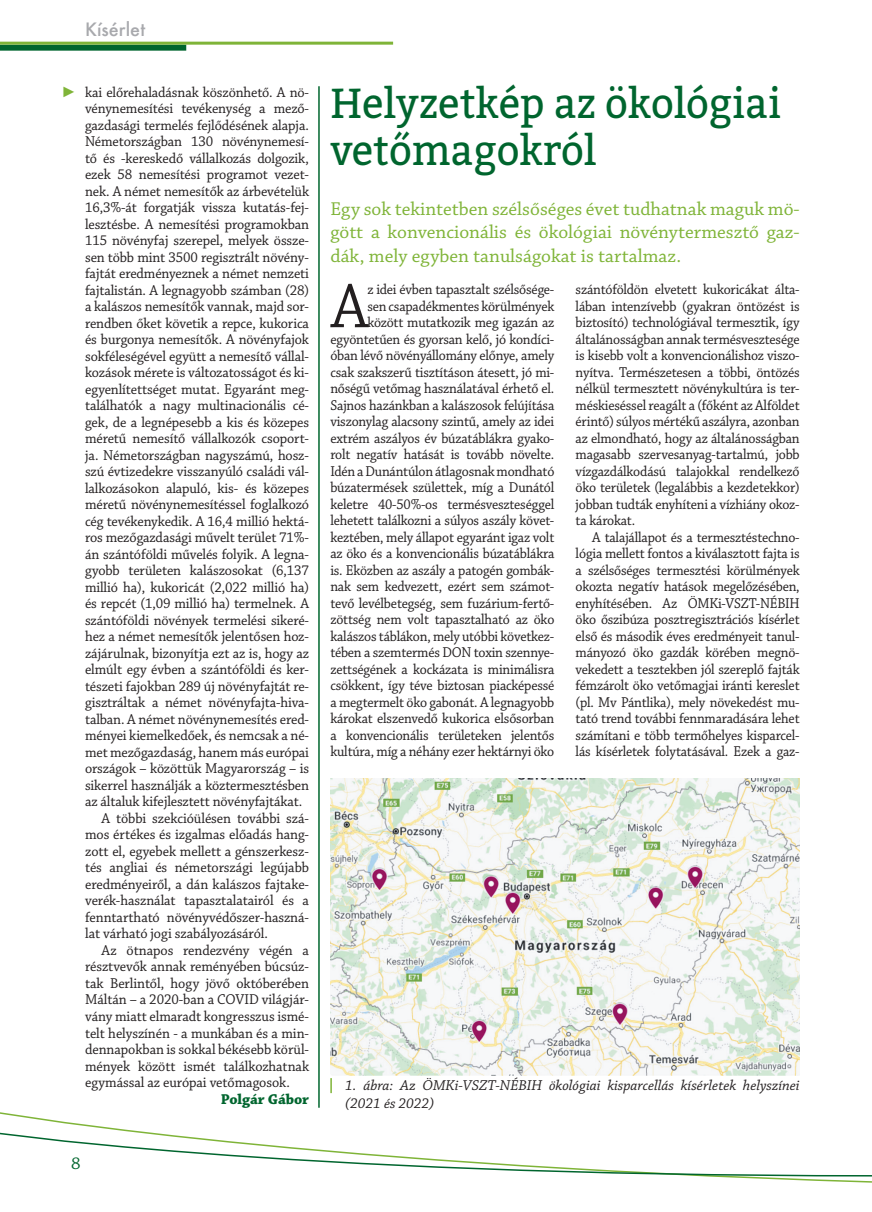
<style>
.page{position:relative;width:872px;height:1212px;background:#fff}
.page>*{position:absolute;margin:0;border:0;box-sizing:border-box;transform-origin:0 0}
.Elsőkenyér{font:65.7px "Chaparral Pro";color:#231f20;scale:.93 1}
.Főcím1{font:42px/46.5px "Bitter";color:#00652e;scale:.95 1}
.Líd{font:19.5px/23.4px "Chaparral Pro";color:#7fb438;text-align:justify}
.rovatcím{font:500 18px "Futura";color:#a8a9ad}
.t1{font:18px "Chaparral Pro";color:#00652e}
.Kenyér{font:15px/16.5px "Chaparral Pro";letter-spacing:-.005em;color:#231f20;text-align:justify;scale:.95 1}
.Elsőkenyér-2{font:15px/16.5px "Chaparral Pro";letter-spacing:-.015em;color:#231f20;text-align:right;scale:.93 1}
.Kenyér-2{font:15px/16.5px "Chaparral Pro";letter-spacing:-.005em;color:#231f20;text-align:justify;scale:.93 1}
.képaláírás{font:italic 15px/18px "Chaparral Pro";color:#231f20}
.Aláírás{font:700 15px "Chaparral Pro";letter-spacing:-.005em;color:#00652e}
.t2{font:15px "Arial";color:#7fb438}
</style>
<div class="page">
<div style="left:0;top:45px;width:186px;height:6px;background:#00652e"></div>
<hr style="left:0;top:42px;width:393px;height:3px;background:#7fb438">
<svg style="left:0;top:1112px;width:872px;height:71px"></svg>
<img style="left:330px;top:779px;width:469px;height:297px">
<svg style="left:330px;top:1078px;width:2px;height:15px"></svg>
<hr style="left:318px;top:86px;width:2px;height:1022px;background:#00652e">
<p class="rovatcím" style="left:85px;top:17px;width:62px">Kísérlet</p>
<p class="t2" style="left:62px;top:82px;width:16px">►</p>
<p class="Kenyér" style="left:85px;top:84px;width:237px">kai előrehaladásnak köszönhető. A nö&shy;vénynemesítési tevékenység a mező&shy;gazdasági termelés fejlődésének alapja.<br>Németországban 130 növénynemesí&shy;tő és -kereskedő vállalkozás dolgozik, ezek 58 nemesítési programot vezet&shy;nek. A német nemesítők az árbevételük 16,3%-át forgatják vissza kutatás-fej&shy;lesztésbe. A nemesítési programokban 115 növényfaj szerepel, melyek össze&shy;sen több mint 3500 regisztrált növény&shy;fajtát eredményeznek a német nemzeti fajtalistán. A legnagyobb számban (28) a kalászos nemesítők vannak, majd sor&shy;rendben őket követik a repce, kukorica és burgonya nemesítők. A növényfajok sokféleségével együtt a nemesítő vállal&shy;kozások mérete is változatosságot és ki&shy;egyenlítettséget mutat. Egyaránt meg&shy;találhatók a nagy multinacionális cé&shy;gek, de a legnépesebb a kis és közepes méretű nemesítő vállalkozók csoport&shy;ja. Németországban nagyszámú, hos - szú évtizedekre visszanyúló családi vál&shy;lalkozásokon alapuló, kis- és közepes méretű növénynemesítéssel foglalkozó cég tevékenykedik. A 16,4 millió hektá&shy;ros mezőgazdasági művelt terület 71%- án szántóföldi művelés folyik. A legna&shy;gyobb területen kalászosokat (6,137 millió ha), kukoricát (2,022 millió ha) és repcét (1,09 millió ha) termelnek. A szántóföldi növények termelési sikeré&shy;hez a német nemesítők jelentősen hoz&shy;zájárulnak, bizonyítja ezt az is, hogy az elmúlt egy évben a szántóföldi és ker&shy;tészeti fajokban 289 új növényfajtát re&shy;gisztráltak a német növényfajta-hiva&shy;talban. A német növénynemesítés ered&shy;ményei kiemelkedőek, és nemcsak a né&shy;met mezőgazdaság, hanem más európai országok – közöttük Magyarország – is sikerrel használják a köztermesztésben az általuk kifejlesztett növényfajtákat.</p>
<p class="Kenyér" style="left:85px;top:810px;width:237px;text-indent:17px">A többi szekcióülésen további szá&shy;mos értékes és izgalmas előadás hang&shy;zott el, egyebek mellett a génszerkesz&shy;tés angliai és németországi legújabb eredményeiről, a dán kalászos fajtake&shy;verék-használat tapasztalatairól és a fenntartható növényvédőszer-haszná&shy;lat várható jogi szabályozásáról.</p>
<p class="Kenyér" style="left:85px;top:942px;width:237px;text-indent:17px">Az ötnapos rendezvény végén a résztvevők annak reményében búcsúz&shy;tak Berlintől, hogy jövő októberében Máltán – a 2020-ban a COVID világjár&shy;vány miatt elmaradt kongresszus ismé&shy;telt helyszínén - a munkában és a min&shy;dennapokban is sokkal békésebb körül&shy;mények között ismét találkozhatnak egymással az európai vetőmagosok.</p>
<p class="Aláírás" style="left:221px;top:1090px;width:90px">Polgár Gábor</p>
<p class="t1" style="left:71px;top:1154px;width:11px">8</p>
<p class="Főcím1" style="left:330px;top:79px;width:476px">Helyzetkép az ökológiai vetőmagokról</p>
<p class="Líd" style="left:330px;top:198px;width:471px">Egy sok tekintetben szélsőséges évet tudhatnak maguk mö&shy;gött a konvencionális és ökológiai növénytermesztő gaz&shy;dák, mely egyben tanulságokat is tartalmaz.</p>
<p class="Elsőkenyér-2" style="left:330px;top:282px;width:242px">z idei évben tapasztalt szélsősége-<br>sen csapadékmentes körülmények között mutatkozik meg igazán az egyöntetűen és gyorsan kelő, jó kondíci&shy;óban lévő növényállomány előnye, amely csak szakszerű tisztításon átesett, jó mi&shy;nőségű vetőmag használatával érhető el.<br>Sajnos hazánkban a kalászosok felújítása viszonylag alacsony szintű, amely az idei extrém aszályos év búzatáblákra gyako&shy;rolt negatív hatását is tovább növelte.<br>Idén a Dunántúlon átlagosnak mondható búzatermések születtek, míg a Dunától keletre 40-50%-os termésveszteséggel lehetett találkozni a súlyos aszály követ&shy;keztében, mely állapot egyaránt igaz volt az öko és a konvencionális búzatáblákra is. Eközben az aszály a patogén gombák&shy;nak sem kedvezett, ezért sem számot&shy;tevő levélbetegség, sem fuzárium-fertő&shy;zöttség nem volt tapasztalható az öko kalászos táblákon, mely utóbbi következ&shy;tében a szemtermés DON toxin szennye&shy;zettségének a kockázata is minimálisra csökkent, így téve biztosan piacképessé a megtermelt öko gabonát. A legnagyobb károkat elszenvedő kukorica elsősorban a konvencionális területeken jelentős kultúra, míg a néhány ezer hektárnyi öko</p>
<p class="Elsőkenyér-2" style="left:575px;top:282px;width:242px;text-align:justify">szántóföldön elvetett kukoricákat álta&shy;lában intenzívebb (gyakran öntözést is biztosító) technológiával termesztik, így általánosságban annak termésvesztesége is kisebb volt a konvencionálishoz viszo&shy;nyítva. Természetesen a többi, öntözés nélkül termesztett növénykultúra is ter&shy;méskieséssel reagált a (főként az Alföldet érintő) súlyos mértékű aszályra, azonban az elmondható, hogy az általánosságban magasabb szervesanyag-tartalmú, jobb vízgazdálkodású talajokkal rendelkező öko területek (legalábbis a kezdetekkor) jobban tudták enyhíteni a vízhiány okoz&shy;ta károkat.</p>
<p class="Elsőkenyér" style="left:331px;top:270px;width:41px">A</p>
<p class="Kenyér-2" style="left:575px;top:529px;width:242px;text-indent:17px">A talajállapot és a termesztéstechno&shy;lógia mellett fontos a kiválasztott fajta is a szélsőséges termesztési körülmények okozta negatív hatások megelőzésében, enyhítésében. Az ÖMKi-VSZT-NÉBIH öko őszibúza posztregisztrációs kísérlet első és második éves eredményeit tanul&shy;mányozó öko gazdák körében megnö&shy;vekedett a tesztekben jól szereplő fajták fémzárolt öko vetőmagjai iránti kereslet (pl. Mv Pántlika), mely növekedést mu&shy;tató trend további fennmaradására lehet számítani e több termőhelyes kisparcel&shy;lás kísérletek folytatásával. Ezek a gaz-</p>
<p class="képaláírás" style="left:345px;top:1077px;width:456px">1. ábra: Az ÖMKi-VSZT-NÉBIH ökológiai kisparcellás kísérletek helyszínei (2021 és 2022)</p>
</div>
